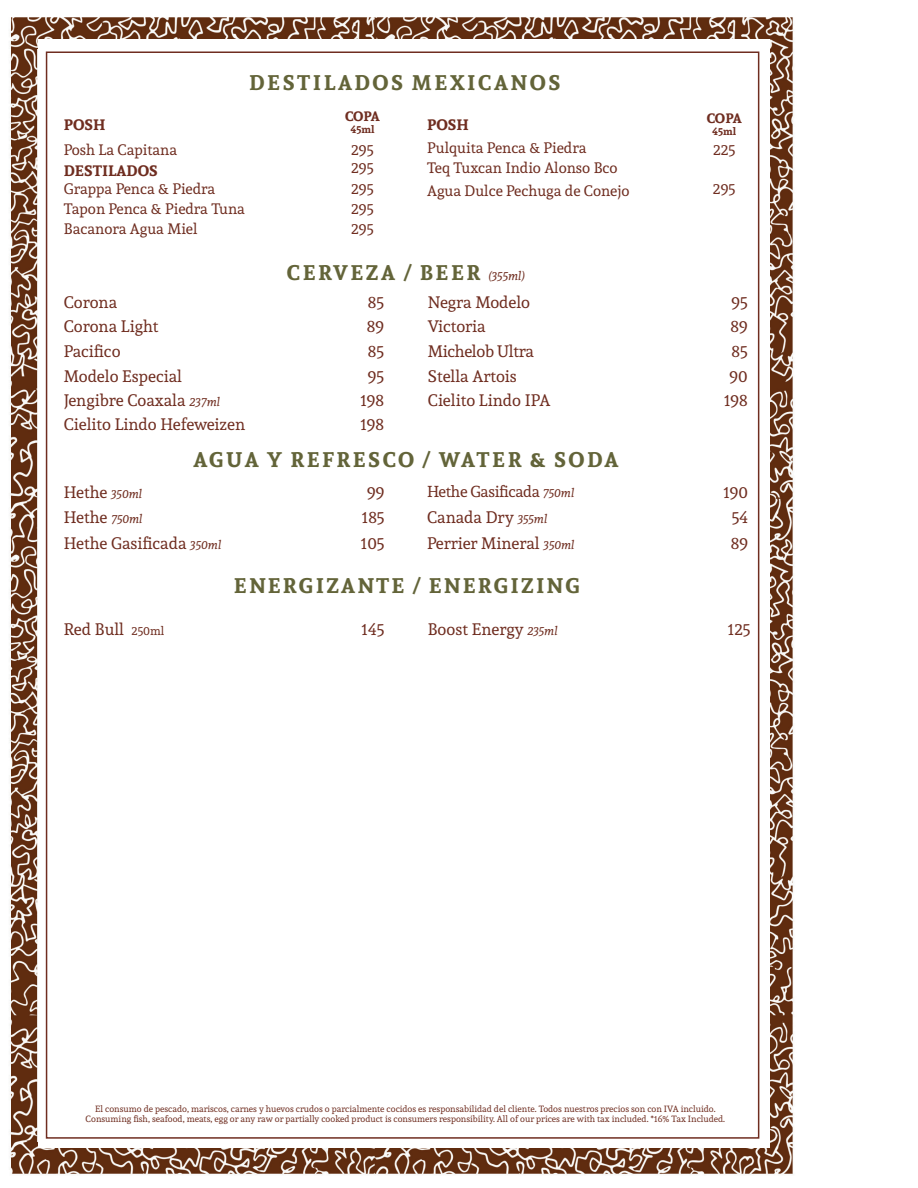
<style>
.page{position:relative;width:918px;height:1188px;background:#fff}
.page>*{position:absolute;margin:0;border:0;box-sizing:border-box;transform-origin:0 0}
.t1{font:700 21px "Andada";letter-spacing:.12em;color:#636439}
.t2{font:700 21px "Andada";letter-spacing:.1em;color:#636439}
.t3{font:16.5px "Andada";color:#6f2d20}
.t4{font:16.5px "Andada";letter-spacing:-.02em;color:#6f2d20}
.t5{font:15.75px "Andada";letter-spacing:-.02em;color:#6f2d20}
.t6{font:15px "Andada";color:#6f2d20}
.t7{font:700 15px "Andada";color:#6f2d20}
.t8{font:700 13.5px "Andada";letter-spacing:-.03em;color:#6f2d20}
.t9{font:700 10.5px "Andada";color:#6f2d20}
.t10{font:9px/10.8px "Andada";color:#6f2d20;text-align:center}
.s1{font-weight:400;font-style:italic;font-size:12px;color:#6f2d20}
.s2{font-style:italic;font-size:12px}
.s3{font-size:12px}
</style>
<div class="page">
<img style="left:9px;top:17px;width:785px;height:1158px">
<div style="left:38px;top:40px;width:731px;height:1108px;background:#fff"></div>
<p class="t7" style="left:64px;top:114px;width:43px">POSH</p>
<p class="t1" style="left:249px;top:68px;width:313px">DESTILADOS MEXICANOS</p>
<p class="t8" style="left:345px;top:107px;width:36px">COPA</p>
<p class="t9" style="left:350px;top:122px;width:26px">45ml</p>
<p class="t7" style="left:427px;top:114px;width:43px">POSH</p>
<p class="t8" style="left:707px;top:109px;width:36px">COPA</p>
<p class="t9" style="left:712px;top:124px;width:26px">45ml</p>
<p class="t6" style="left:64px;top:140px;width:115px">Posh La Capitana</p>
<p class="t6" style="left:351px;top:140px;width:24px">295</p>
<p class="t6" style="left:427px;top:138px;width:161px">Pulquita Penca &amp; Piedra</p>
<p class="t6" style="left:713px;top:140px;width:24px">225</p>
<p class="t7" style="left:64px;top:160px;width:96px">DESTILADOS</p>
<p class="t6" style="left:351px;top:158px;width:24px">295</p>
<p class="t6" style="left:427px;top:158px;width:192px">Teq Tuxcan Indio Alonso Bco</p>
<p class="t6" style="left:64px;top:179px;width:153px">Grappa Penca &amp; Piedra</p>
<p class="t6" style="left:351px;top:179px;width:24px">295</p>
<p class="t6" style="left:427px;top:181px;width:204px">Agua Dulce Pechuga de Conejo</p>
<p class="t6" style="left:713px;top:179px;width:24px">295</p>
<p class="t6" style="left:64px;top:199px;width:183px">Tapon Penca &amp; Piedra Tuna</p>
<p class="t6" style="left:351px;top:199px;width:24px">295</p>
<p class="t6" style="left:64px;top:220px;width:135px">Bacanora Agua Miel</p>
<p class="t6" style="left:351px;top:220px;width:24px">295</p>
<p class="t1" style="left:287px;top:258px;width:239px">CERVEZA / BEER <span class="s1">(355ml)</span></p>
<p class="t3" style="left:64px;top:291px;width:55px">Corona</p>
<p class="t3" style="left:368px;top:291px;width:18px">85</p>
<p class="t3" style="left:428px;top:291px;width:104px">Negra Modelo</p>
<p class="t3" style="left:731px;top:291px;width:18px">95</p>
<p class="t3" style="left:64px;top:316px;width:96px">Corona Light</p>
<p class="t3" style="left:367px;top:316px;width:19px">89</p>
<p class="t3" style="left:428px;top:316px;width:59px">Victoria</p>
<p class="t3" style="left:730px;top:316px;width:19px">89</p>
<p class="t3" style="left:64px;top:340px;width:58px">Pacifico</p>
<p class="t3" style="left:368px;top:340px;width:18px">85</p>
<p class="t4" style="left:428px;top:340px;width:107px">Michelob Ultra</p>
<p class="t3" style="left:732px;top:340px;width:18px">85</p>
<p class="t3" style="left:64px;top:365px;width:120px">Modelo Especial</p>
<p class="t3" style="left:368px;top:365px;width:18px">95</p>
<p class="t3" style="left:428px;top:365px;width:90px">Stella Artois</p>
<p class="t3" style="left:729px;top:365px;width:20px">90</p>
<p class="t3" style="left:64px;top:390px;width:158px">Jengibre Coaxala <span class="s2">237ml</span></p>
<p class="t3" style="left:360px;top:390px;width:25px">198</p>
<p class="t3" style="left:428px;top:390px;width:124px">Cielito Lindo IPA</p>
<p class="t3" style="left:724px;top:390px;width:25px">198</p>
<p class="t3" style="left:64px;top:414px;width:183px">Cielito Lindo Hefeweizen</p>
<p class="t3" style="left:360px;top:414px;width:25px">198</p>
<p class="t1" style="left:193px;top:445px;width:426px">AGUA Y REFRESCO / WATER &amp; SODA</p>
<p class="t3" style="left:64px;top:481px;width:80px">Hethe <span class="s2">350ml</span></p>
<p class="t3" style="left:367px;top:481px;width:19px">99</p>
<p class="t5" style="left:427px;top:481px;width:149px">Hethe Gasificada <span class="s2">750ml</span></p>
<p class="t3" style="left:723px;top:481px;width:26px">190</p>
<p class="t3" style="left:64px;top:507px;width:80px">Hethe <span class="s2">750ml</span></p>
<p class="t3" style="left:362px;top:507px;width:24px">185</p>
<p class="t3" style="left:427px;top:507px;width:122px">Canada Dry <span class="s2">355ml</span></p>
<p class="t3" style="left:732px;top:507px;width:18px">54</p>
<p class="t3" style="left:64px;top:532px;width:159px">Hethe Gasificada <span class="s2">350ml</span></p>
<p class="t3" style="left:361px;top:532px;width:25px">105</p>
<p class="t3" style="left:427px;top:532px;width:149px">Perrier Mineral <span class="s2">350ml</span></p>
<p class="t3" style="left:731px;top:532px;width:19px">89</p>
<p class="t2" style="left:234px;top:571px;width:348px">ENERGIZANTE / ENERGIZING</p>
<p class="t3" style="left:64px;top:619px;width:102px">Red Bull <span class="s3">250ml</span></p>
<p class="t3" style="left:362px;top:619px;width:24px">145</p>
<p class="t3" style="left:428px;top:619px;width:131px">Boost Energy <span class="s2">235ml</span></p>
<p class="t3" style="left:728px;top:619px;width:24px">125</p>
<p class="t10" style="left:86px;top:1103px;width:641px">El consumo de pescado, mariscos, carnes y huevos crudos o parcialmente cocidos es responsabilidad del cliente. Todos nuestros precios son con IVA incluido.<br>Consuming fish, seafood, meats, egg or any raw or partially cooked product is consumers responsibility. All of our prices are with tax included. *16% Tax Included.</p>
</div>
